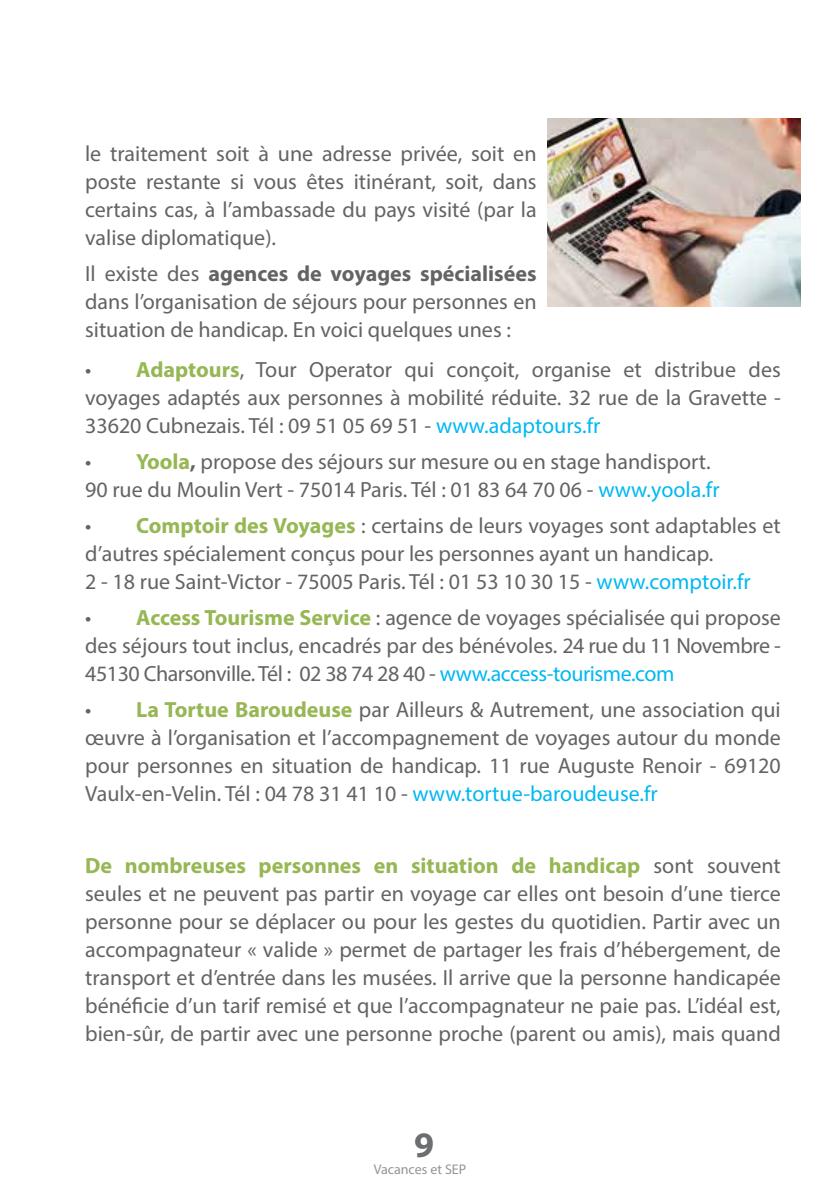
<style>
.page{position:relative;width:840px;height:1191px;background:#fff}
.page>*{position:absolute;margin:0;border:0;box-sizing:border-box;transform-origin:0 0}
.t1{font:700 36px "Myriad Pro";color:#6d6e71}
.t2{font:22px/28px "Myriad Pro";color:#626365;text-align:justify}
.t3{font:14px "Myriad Pro";color:#939598}
.s1{font-weight:700}
.s2{font-weight:700;color:#96b753}
.s3{color:#00b8f1}
</style>
<div class="page">
<img style="left:547px;top:118px;width:252px;height:188px">
<p class="t2" style="left:85px;top:139px;width:453px">le traitement soit à une adresse privée, soit en poste restante si vous êtes itinérant, soit, dans certains cas, à l’ambassade du pays visité (par la valise diplomatique).</p>
<p class="t2" style="left:85px;top:259px;width:453px">Il existe des <span class="s1">agences de voyages spécialisées </span>dans l’organisation de séjours pour personnes en situation de handicap. En voici quelques unes :</p>
<p class="t2" style="left:85px;top:355px;width:697px">• <span class="s2">Adaptours</span>, Tour Operator qui conçoit, organise et distribue des voyages adaptés aux personnes à mobilité réduite. 32 rue de la Gravette - 33620 Cubnezais. Tél : 09 51 05 69 51 - <span class="s3">www.adaptours.fr</span></p>
<p class="t2" style="left:85px;top:447px;width:635px">• <span class="s2">Yoola</span><span class="s1">,</span> propose des séjours sur mesure ou en stage handisport.<br>90 rue du Moulin Vert - 75014 Paris. Tél : 01 83 64 70 06 - <span class="s3">www.yoola.fr</span></p>
<p class="t2" style="left:85px;top:511px;width:696px;text-align:left">• <span class="s2">Comptoir des Voyages</span> : certains de leurs voyages sont adaptables et d’autres spécialement conçus pour les personnes ayant un handicap.<br>2 - 18 rue Saint-Victor - 75005 Paris. Tél : 01 53 10 30 15 - <span class="s3">www.comptoir.fr</span></p>
<p class="t2" style="left:85px;top:603px;width:697px">• <span class="s2">Access Tourisme Service</span> : agence de voyages spécialisée qui propose des séjours tout inclus, encadrés par des bénévoles. 24 rue du 11 Novembre - 45130 Charsonville. Tél : 02 38 74 28 40 - <span class="s3">www.access-tourisme.com</span></p>
<p class="t2" style="left:85px;top:695px;width:696px">• <span class="s2">La Tortue Baroudeuse</span> par Ailleurs &amp; Autrement, une association qui œuvre à l’organisation et l’accompagnement de voyages autour du monde pour personnes en situation de handicap. 11 rue Auguste Renoir - 69120<br>Vaulx-en-Velin. Tél : 04 78 31 41 10 - <span class="s3">www.tortue-baroudeuse.fr</span></p>
<p class="t2" style="left:85px;top:851px;width:697px"><span class="s2">De nombreuses personnes en situation de handicap</span> sont souvent seules et ne peuvent pas partir en voyage car elles ont besoin d’une tierce personne pour se déplacer ou pour les gestes du quotidien. Partir avec un accompagnateur « valide » permet de partager les frais d’hébergement, de transport et d’entrée dans les musées. Il arrive que la personne handicapée bénéficie d’un tarif remisé et que l’accompagnateur ne paie pas. L’idéal est, bien-sûr, de partir avec une personne proche (parent ou amis), mais quand</p>
<h1 class="t1" style="left:414px;top:1121px;width:21px">9</h1>
<p class="t3" style="left:373px;top:1161px;width:94px">Vacances et SEP</p>
</div>
